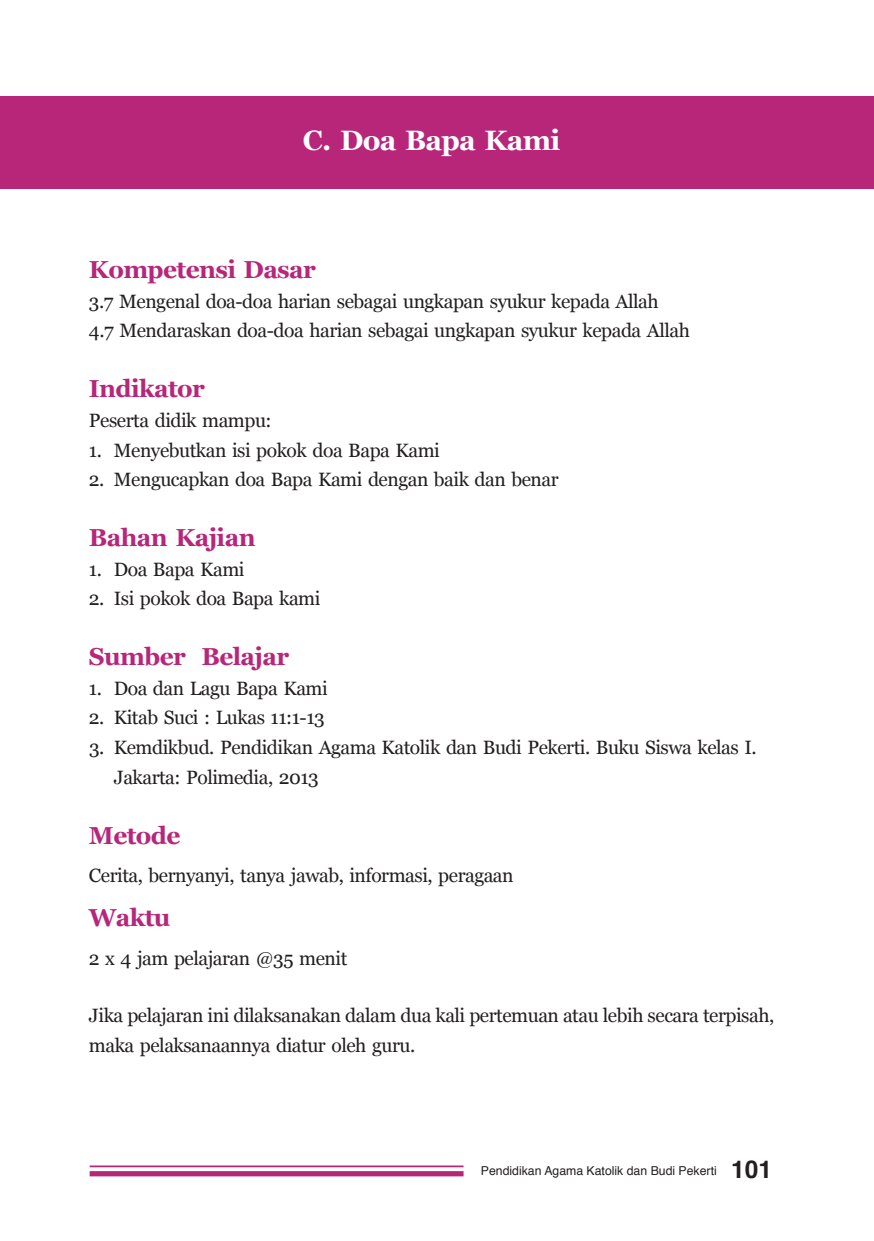
<style>
.page{position:relative;width:874px;height:1241px;background:#fff}
.page>*{position:absolute;margin:0;border:0;box-sizing:border-box;transform-origin:0 0}
.t1{font:700 28px "Georgia";letter-spacing:-.025em;color:#fff}
.t2{font:700 24.5px "Georgia";letter-spacing:-.025em;color:#b72678}
.t3{font:19.25px/29.8px "Georgia";letter-spacing:-.025em;color:#231f20}
.t4{font:12.25px "Helvetica";color:#231f20}
.s1{font-weight:700;font-size:24.5px}
</style>
<div class="page">
<hr style="left:90px;top:1165px;width:373px;height:1px;background:#b72678">
<svg style="left:90px;top:1171px;width:373px;height:5px;background:#b82b7b"></svg>
<div style="left:0;top:97px;width:873px;height:91px;background:#b72678"></div>
<h1 class="t1" style="left:303px;top:122px;width:259px">C. Doa Bapa Kami</h1>
<p class="t2" style="left:89px;top:253px;width:228px">Kompetensi Dasar</p>
<p class="t3" style="left:89px;top:286px;width:602px">3.7 Mengenal doa-doa harian sebagai ungkapan syukur kepada Allah<br>4.7 Mendaraskan doa-doa harian sebagai ungkapan syukur kepada Allah</p>
<p class="t2" style="left:89px;top:372px;width:117px">Indikator</p>
<p class="t3" style="left:89px;top:405px;width:184px">Peserta didik mampu:</p>
<p class="t3" style="left:89px;top:435px;width:352px">1. Menyebutkan isi pokok doa Bapa Kami</p>
<p class="t3" style="left:89px;top:465px;width:471px">2. Mengucapkan doa Bapa Kami dengan baik dan benar</p>
<p class="t2" style="left:89px;top:521px;width:168px">Bahan Kajian</p>
<p class="t3" style="left:89px;top:554px;width:157px">1. Doa Bapa Kami</p>
<p class="t3" style="left:89px;top:584px;width:233px">2. Isi pokok doa Bapa kami</p>
<p class="t2" style="left:89px;top:640px;width:202px">Sumber Belajar</p>
<p class="t3" style="left:89px;top:673px;width:240px">1. Doa dan Lagu Bapa Kami</p>
<p class="t3" style="left:89px;top:703px;width:237px">2. Kitab Suci : Lukas 11:1-13</p>
<p class="t3" style="left:114px;top:733px;width:644px;text-indent:-25px">3. Kemdikbud. Pendidikan Agama Katolik dan Budi Pekerti. Buku Siswa kelas I.<br>Jakarta: Polimedia, 2013</p>
<p class="t2" style="left:89px;top:819px;width:93px">Metode</p>
<p class="t3" style="left:89px;top:861px;width:426px">Cerita, bernyanyi, tanya jawab, informasi, peragaan</p>
<p class="t2" style="left:89px;top:901px;width:83px">Waktu</p>
<p class="t3" style="left:89px;top:943px;width:260px">2 x 4 jam pelajaran @35 menit</p>
<p class="t3" style="left:89px;top:1000px;width:686px">Jika pelajaran ini dilaksanakan dalam dua kali pertemuan atau lebih secara terpisah, maka pelaksanaannya diatur oleh guru.</p>
<p class="t4" style="left:480px;top:1160px;width:292px">Pendidikan Agama Katolik dan Budi Pekerti <span class="s1">101</span></p>
</div>
